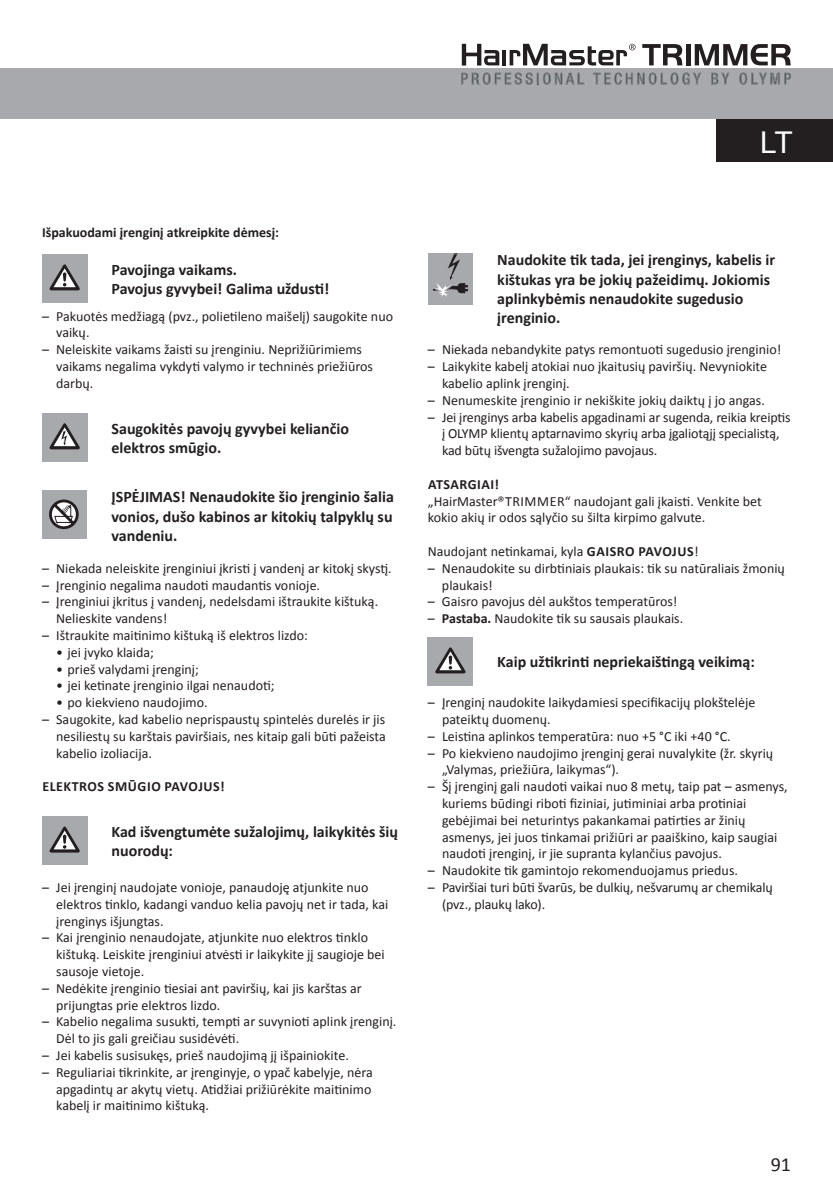
<style>
.page{position:relative;width:833px;height:1184px;background:#fff}
.page>*{position:absolute;margin:0;border:0;box-sizing:border-box;transform-origin:0 0}
.t1{font:30px "Arial";color:#fff}
.t2{font:20px "Calibri";color:#231f20}
.t3{font:700 16px/19.2px "Calibri";color:#231f20}
.t4{font:14px/16.8px "Calibri";color:#231f20}
.t5{font:700 14px "Calibri";color:#231f20}
.t6{font:700 14px "Calibri";letter-spacing:.04em;color:#231f20}
.t7{font:700 14px "Calibri";letter-spacing:.035em;color:#231f20}
.s1{font-weight:700}
</style>
<div class="page">
<div style="left:0;top:69px;width:832px;height:50px;background:#a8a9ad"></div>
<div style="left:716px;top:119px;width:116px;height:42px;background:#231f20"></div>
<svg style="left:461px;top:44px;width:38px;height:22px"></svg>
<hr style="left:502px;top:50px;width:4px;height:15px;background:#231f20">
<svg style="left:509px;top:44px;width:126px;height:22px"></svg>
<svg style="left:642px;top:44px;width:40px;height:21px"></svg>
<div style="left:685px;top:44px;width:5px;height:21px;background:#231f20"></div>
<svg style="left:694px;top:44px;width:96px;height:21px"></svg>
<svg style="left:461px;top:73px;width:123px;height:11px"></svg>
<svg style="left:593px;top:73px;width:107px;height:11px"></svg>
<svg style="left:711px;top:73px;width:18px;height:11px"></svg>
<svg style="left:739px;top:73px;width:51px;height:11px"></svg>
<div style="left:42px;top:254px;width:45px;height:48px;background:#a8a9ad"></div>
<svg style="left:50px;top:264px;width:30px;height:26px"></svg>
<div style="left:42px;top:413px;width:45px;height:48px;background:#a8a9ad"></div>
<svg style="left:50px;top:423px;width:30px;height:26px"></svg>
<div style="left:42px;top:490px;width:45px;height:49px;background:#a8a9ad"></div>
<svg style="left:49px;top:499px;width:30px;height:30px"></svg>
<div style="left:42px;top:816px;width:45px;height:49px;background:#a8a9ad"></div>
<svg style="left:50px;top:826px;width:30px;height:26px"></svg>
<div style="left:428px;top:253px;width:44px;height:52px;background:#a8a9ad"></div>
<svg style="left:433px;top:253px;width:34px;height:44px"></svg>
<div style="left:428px;top:637px;width:45px;height:48px;background:#a8a9ad"></div>
<svg style="left:435px;top:647px;width:30px;height:26px"></svg>
<p class="t5" style="left:42px;top:223px;width:238px">Išpakuodami įrenginį atkreipkite dėmesį:</p>
<p class="t3" style="left:111px;top:260px;width:219px">Pavojinga vaikams.<br>Pavojus gyvybei! Galima uždusti!</p>
<p class="t4" style="left:56px;top:308px;width:338px;text-indent:-14px">– Pakuotės medžiagą (pvz., polietileno maišelį) saugokite nuo vaikų.</p>
<p class="t4" style="left:56px;top:341px;width:318px;text-indent:-14px">– Neleiskite vaikams žaisti su įrenginiu. Neprižiūrimiems vaikams negalima vykdyti valymo ir techninės priežiūros darbų.</p>
<p class="t3" style="left:111px;top:419px;width:239px">Saugokitės pavojų gyvybei keliančio elektros smūgio.</p>
<p class="t3" style="left:111px;top:487px;width:284px;text-align:justify">ĮSPĖJIMAS! Nenaudokite šio įrenginio šalia vonios, dušo kabinos ar kitokių talpyklų su vandeniu.</p>
<p class="t4" style="left:42px;top:560px;width:351px">– Niekada neleiskite įrenginiui įkristi į vandenį ar kitokį skystį.</p>
<p class="t4" style="left:42px;top:576px;width:279px">– Įrenginio negalima naudoti maudantis vonioje.</p>
<p class="t4" style="left:56px;top:593px;width:323px;text-indent:-14px">– Įrenginiui įkritus į vandenį, nedelsdami ištraukite kištuką.<br>Nelieskite vandens!</p>
<p class="t4" style="left:42px;top:627px;width:267px">– Ištraukite maitinimo kištuką iš elektros lizdo:</p>
<p class="t4" style="left:56px;top:644px;width:99px">• jei įvyko klaida;</p>
<p class="t4" style="left:56px;top:660px;width:144px">• prieš valydami įrenginį;</p>
<p class="t4" style="left:56px;top:677px;width:220px">• jei ketinate įrenginio ilgai nenaudoti;</p>
<p class="t4" style="left:56px;top:694px;width:153px">• po kiekvieno naudojimo.</p>
<p class="t4" style="left:56px;top:711px;width:331px;text-align:justify;text-indent:-14px">– Saugokite, kad kabelio neprispaustų spintelės durelės ir jis nesiliestų su karštais paviršiais, nes kitaip gali būti pažeista kabelio izoliacija.</p>
<p class="t6" style="left:42px;top:777px;width:184px">ELEKTROS SMŪGIO PAVOJUS!</p>
<p class="t3" style="left:111px;top:822px;width:288px">Kad išvengtumėte sužalojimų, laikykitės šių nuorodų:</p>
<p class="t4" style="left:56px;top:879px;width:333px;text-indent:-14px">– Jei įrenginį naudojate vonioje, panaudoję atjunkite nuo elektros tinklo, kadangi vanduo kelia pavojų net ir tada, kai įrenginys išjungtas.</p>
<p class="t4" style="left:56px;top:929px;width:330px;text-indent:-14px">– Kai įrenginio nenaudojate, atjunkite nuo elektros tinklo kištuką. Leiskite įrenginiui atvėsti ir laikykite jį saugioje bei sausoje vietoje.</p>
<p class="t4" style="left:56px;top:980px;width:307px;text-indent:-14px">– Nedėkite įrenginio tiesiai ant paviršių, kai jis karštas ar prijungtas prie elektros lizdo.</p>
<p class="t4" style="left:56px;top:1013px;width:341px;text-indent:-14px">– Kabelio negalima susukti, tempti ar suvynioti aplink įrenginį.<br>Dėl to jis gali greičiau susidėvėti.</p>
<p class="t4" style="left:42px;top:1047px;width:308px">– Jei kabelis susisukęs, prieš naudojimą jį išpainiokite.</p>
<p class="t4" style="left:56px;top:1064px;width:318px;text-align:justify;text-indent:-14px">– Reguliariai tikrinkite, ar įrenginyje, o ypač kabelyje, nėra apgadintų ar akytų vietų. Atidžiai prižiūrėkite maitinimo kabelį ir maitinimo kištuką.</p>
<h1 class="t1" style="left:760px;top:122px;width:34px">LT</h1>
<p class="t3" style="left:497px;top:251px;width:279px">Naudokite tik tada, jei įrenginys, kabelis ir kištukas yra be jokių pažeidimų. Jokiomis aplinkybėmis nenaudokite sugedusio įrenginio.</p>
<p class="t4" style="left:428px;top:341px;width:355px">– Niekada nebandykite patys remontuoti sugedusio įrenginio!</p>
<p class="t4" style="left:442px;top:358px;width:326px;text-indent:-14px">– Laikykite kabelį atokiai nuo įkaitusių paviršių. Nevyniokite kabelio aplink įrenginį.</p>
<p class="t4" style="left:428px;top:392px;width:338px">– Nenumeskite įrenginio ir nekiškite jokių daiktų į jo angas.</p>
<p class="t4" style="left:442px;top:408px;width:350px;text-indent:-14px">– Jei įrenginys arba kabelis apgadinami ar sugenda, reikia kreiptis į OLYMP klientų aptarnavimo skyrių arba įgaliotąjį specialistą, kad būtų išvengta sužalojimo pavojaus.</p>
<p class="t7" style="left:428px;top:475px;width:73px">ATSARGIAI!</p>
<p class="t4" style="left:427px;top:492px;width:335px">„HairMaster®TRIMMER“ naudojant gali įkaisti. Venkite bet kokio akių ir odos sąlyčio su šilta kirpimo galvute.</p>
<p class="t4" style="left:427px;top:543px;width:272px">Naudojant netinkamai, kyla <span class="s1">GAISRO PAVOJUS</span>!</p>
<p class="t4" style="left:442px;top:560px;width:344px;text-indent:-14px">– Nenaudokite su dirbtiniais plaukais: tik su natūraliais žmonių plaukais!</p>
<p class="t4" style="left:427px;top:593px;width:251px">– Gaisro pavojus dėl aukštos temperatūros!</p>
<p class="t4" style="left:427px;top:610px;width:257px">– <span class="s1">Pastaba.</span> Naudokite tik su sausais plaukais.</p>
<p class="t3" style="left:497px;top:652px;width:259px">Kaip užtikrinti nepriekaištingą veikimą:</p>
<p class="t4" style="left:442px;top:694px;width:315px;text-indent:-14px">– Įrenginį naudokite laikydamiesi specifikacijų plokštelėje pateiktų duomenų.</p>
<p class="t4" style="left:428px;top:728px;width:304px">– Leistina aplinkos temperatūra: nuo +5 °C iki +40 °C.</p>
<p class="t4" style="left:442px;top:744px;width:333px;text-indent:-14px">– Po kiekvieno naudojimo įrenginį gerai nuvalykite (žr. skyrių „Valymas, priežiūra, laikymas“).</p>
<p class="t4" style="left:442px;top:778px;width:347px;text-indent:-14px">– Šį įrenginį gali naudoti vaikai nuo 8 metų, taip pat – asmenys, kuriems būdingi riboti fiziniai, jutiminiai arba protiniai gebėjimai bei neturintys pakankamai patirties ar žinių asmenys, jei juos tinkamai prižiūri ar paaiškino, kaip saugiai naudoti įrenginį, ir jie supranta kylančius pavojus.</p>
<p class="t4" style="left:428px;top:862px;width:311px">– Naudokite tik gamintojo rekomenduojamus priedus.</p>
<p class="t4" style="left:442px;top:879px;width:332px;text-indent:-14px">– Paviršiai turi būti švarūs, be dulkių, nešvarumų ar chemikalų (pvz., plaukų lako).</p>
<h2 class="t2" style="left:770px;top:1152px;width:22px">91</h2>
</div>
